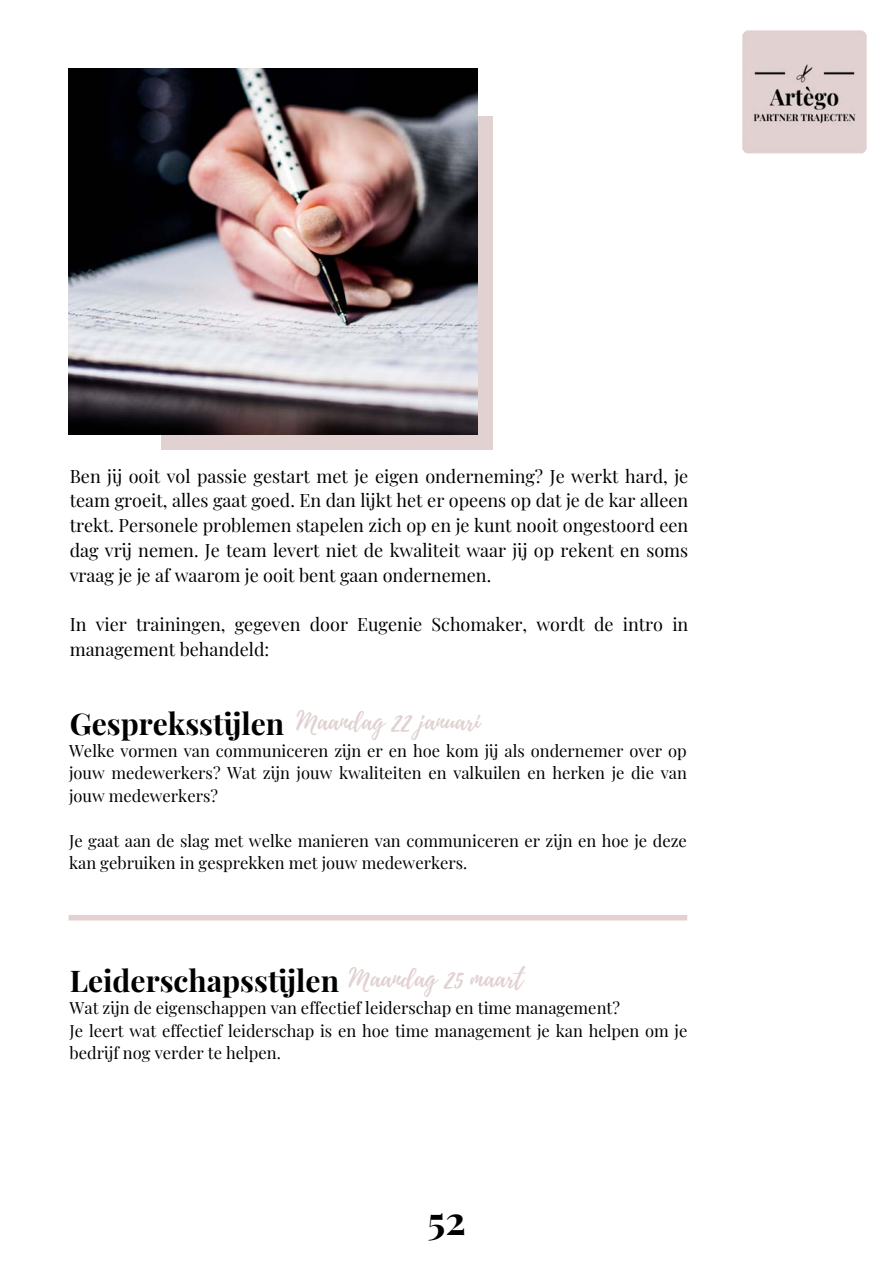
<style>
.page{position:relative;width:894px;height:1264px;background:#fff}
.page>*{position:absolute;margin:0;border:0;box-sizing:border-box;transform-origin:0 0}
.t1{font:700 39px "Playfair Display SC";color:#000}
.t2{font:700 30px "Playfair Display";color:#000}
.t3{font:25.65px "Playlist Script";color:#e1d1d1}
.t4{font:18px/24.8px "Playfair Display";color:#000;text-align:justify}
.t5{font:16.5px/22.5px "Playfair Display";color:#000}
.s1{font-family:"Playfair Display";font-weight:700;font-size:30px;color:#000}
</style>
<div class="page">
<div style="left:69px;top:914px;width:618px;height:6px;background:#e1d1d1"></div>
<div style="left:162px;top:116px;width:330px;height:333px;background:#e1d1d1"></div>
<img style="left:69px;top:68px;width:408px;height:366px">
<img style="left:742px;top:30px;width:125px;height:124px">
<p class="t4" style="left:70px;top:462px;width:620px">Ben jij ooit vol passie gestart met je eigen onderneming? Je werkt hard, je team groeit, alles gaat goed. En dan lij kt het er opeens op dat je de kar alleen trekt. Personele problemen stapelen zich op en je kunt nooit ongestoord een dag vrij nemen. Je team levert niet de kwaliteit waar jij op rekent en soms vraag je je af waarom je ooit bent gaan ondernemen.</p>
<p class="t4" style="left:70px;top:611px;width:620px">In vier trainingen, gegeven door Eugenie Schomaker, wordt de intro in management behandeld:</p>
<h3 class="t3" style="left:70px;top:702px;width:412px"><span class="s1">Gespreksstij len</span> Maandag 22 januari</h3>
<p class="t5" style="left:69px;top:738px;width:619px;text-align:justify">Welke vormen van communiceren zij n er en hoe kom jij als ondernemer over op jouw medewerkers? Wat zij n jouw kwaliteiten en valkuilen en herken je die van jouw medewerkers?</p>
<p class="t5" style="left:69px;top:828px;width:619px">Je gaat aan de slag met welke manieren van communiceren er zij n en hoe je deze kan gebruiken in gesprekken met jouw medewerkers.</p>
<h2 class="t2" style="left:70px;top:959px;width:455px">Leiderschapsstij len <sup>Maandag</sup> <sup>25</sup> <sup>maart</sup></h2>
<p class="t5" style="left:69px;top:996px;width:619px">Wat zij n de eigenschappen van effectief leiderschap en time management?<br>Je leert wat effectief leiderschap is en hoe time management je kan helpen om je bedrij f nog verder te helpen.</p>
<h1 class="t1" style="left:427px;top:1193px;width:40px">52</h1>
</div>
